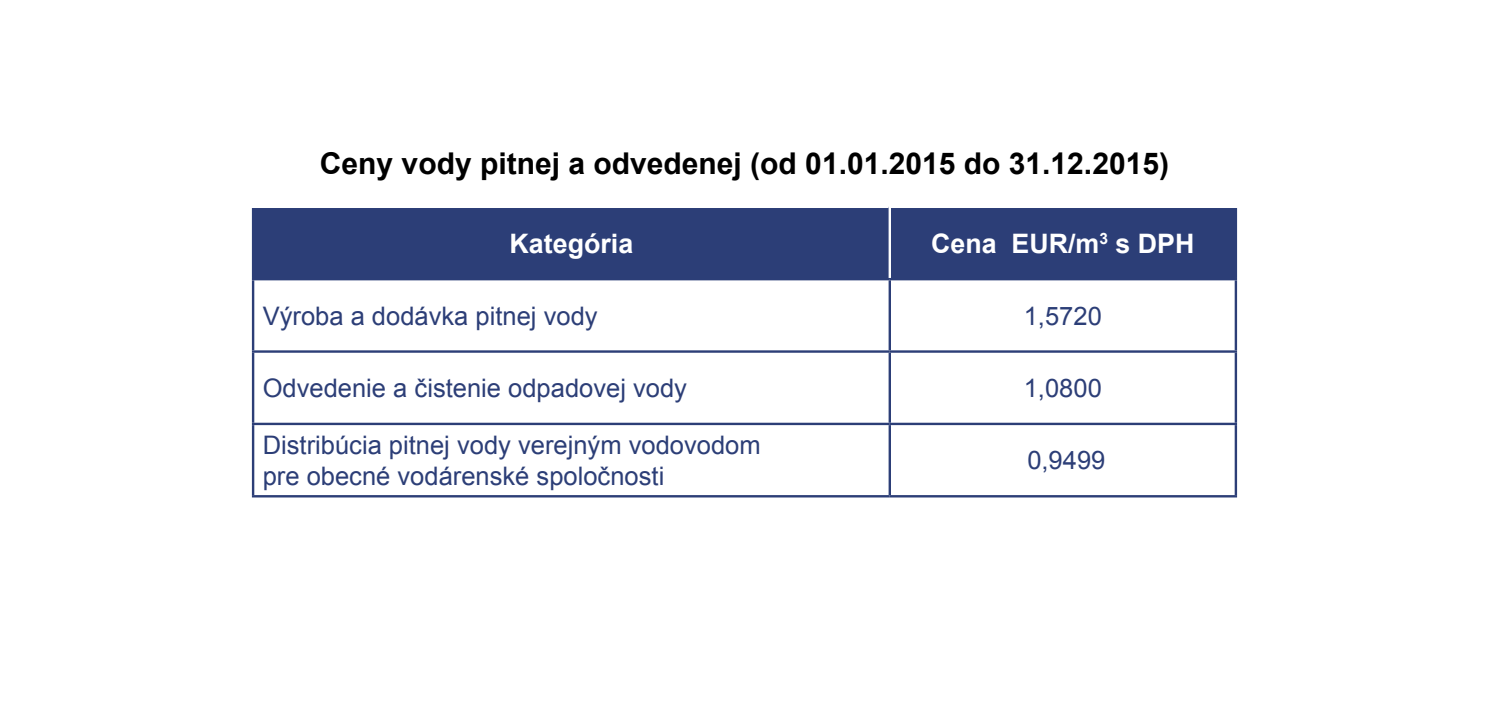
<style>
.page{position:relative;width:1489px;height:709px;background:#fff}
.page>*{position:absolute;margin:0;border:0;box-sizing:border-box;transform-origin:0 0}
.t1{font:700 30px "Arial";color:#000}
.t2{font:700 26.75px "Arial";color:#fff}
.t3{font:25.5px/30.5px "Arial";color:#2c3e77}
</style>
<div class="page">
<div style="left:254px;top:208px;width:980px;height:70px;background:#2c3e77"></div>
<svg style="left:254px;top:280px;width:980px;height:215px"></svg>
<hr style="left:252px;top:208px;width:2px;height:70px;background:#2c3e77">
<hr style="left:252px;top:278px;width:637px;height:2px;background:#2c3e77">
<hr style="left:252px;top:280px;width:2px;height:70px;background:#2c3e77">
<hr style="left:888px;top:280px;width:3px;height:70px;background:#2c3e77">
<hr style="left:1234px;top:280px;width:2px;height:70px;background:#2c3e77">
<hr style="left:252px;top:350px;width:637px;height:3px;background:#2c3e77">
<hr style="left:252px;top:353px;width:2px;height:70px;background:#2c3e77">
<hr style="left:889px;top:350px;width:347px;height:3px;background:#2c3e77">
<hr style="left:888px;top:353px;width:3px;height:70px;background:#2c3e77">
<hr style="left:1234px;top:353px;width:2px;height:70px;background:#2c3e77">
<hr style="left:252px;top:423px;width:637px;height:2px;background:#2c3e77">
<hr style="left:252px;top:425px;width:2px;height:70px;background:#2c3e77">
<hr style="left:889px;top:423px;width:347px;height:2px;background:#2c3e77">
<hr style="left:888px;top:425px;width:3px;height:70px;background:#2c3e77">
<hr style="left:1234px;top:425px;width:2px;height:70px;background:#2c3e77">
<hr style="left:252px;top:495px;width:637px;height:2px;background:#2c3e77">
<hr style="left:889px;top:495px;width:347px;height:2px;background:#2c3e77">
<hr style="left:888px;top:208px;width:3px;height:70px;background:#fff">
<hr style="left:889px;top:278px;width:347px;height:2px;background:#2c3e77">
<hr style="left:1234px;top:208px;width:2px;height:70px;background:#2c3e77">
<p class="t1" style="left:320px;top:144px;width:850px">Ceny vody pitnej a odvedenej (od 01.01.2015 do 31.12.2015)</p>
<p class="t2" style="left:509px;top:225px;width:125px">Kategória</p>
<p class="t2" style="left:931px;top:225px;width:265px">Cena EUR/m<sup>3</sup> s DPH</p>
<p class="t3" style="left:263px;top:301px;width:336px">Výroba a dodávka pitnej vody</p>
<p class="t3" style="left:1023px;top:301px;width:80px">1,5720</p>
<p class="t3" style="left:263px;top:373px;width:426px">Odvedenie a čistenie odpadovej vody</p>
<p class="t3" style="left:1023px;top:373px;width:80px">1,0800</p>
<p class="t3" style="left:263px;top:430px;width:499px">Distribúcia pitnej vody verejným vodovodom pre obecné vodárenské spoločnosti</p>
<p class="t3" style="left:1027px;top:445px;width:80px">0,9499</p>
</div>
